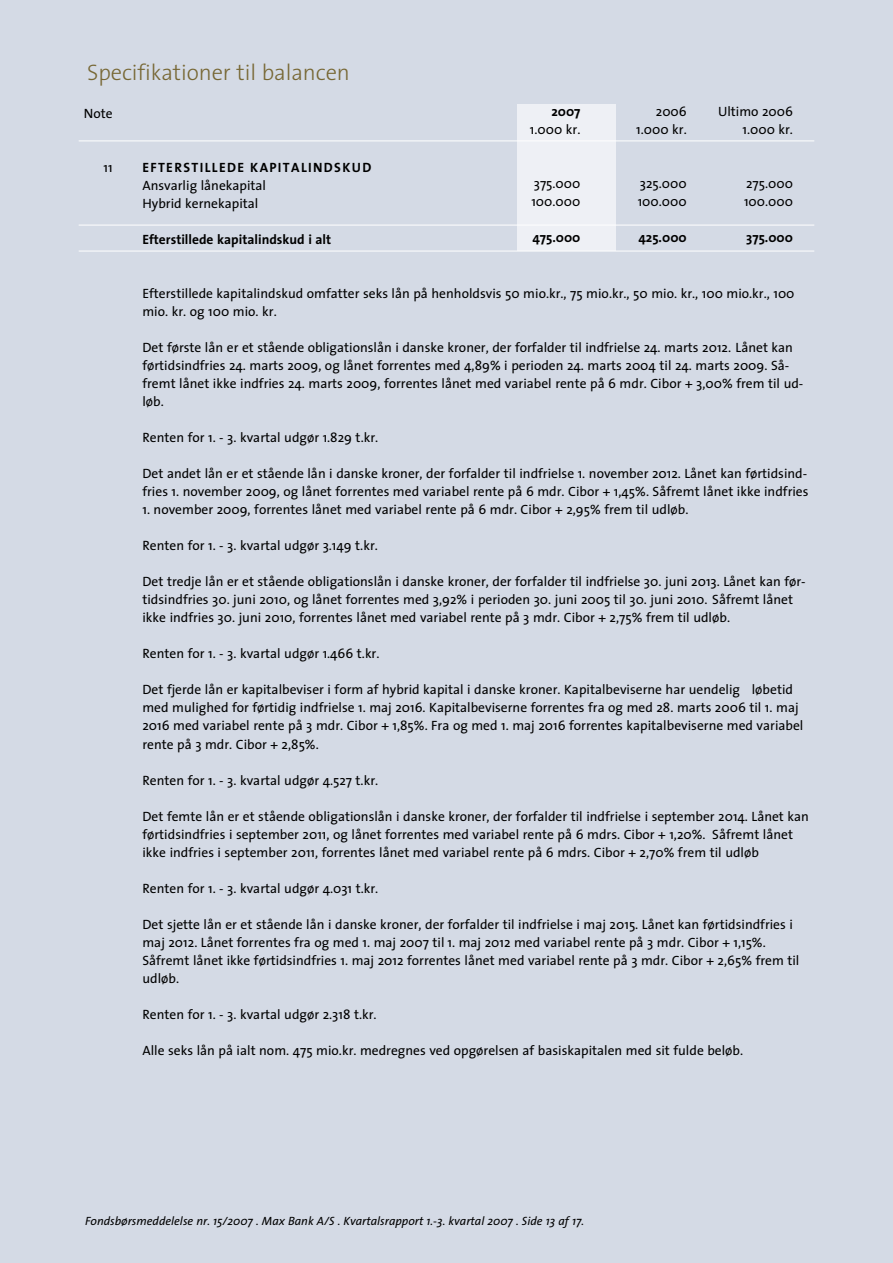
<style>
.page{position:relative;width:893px;height:1263px;background:#d4dae5}
.page>*{position:absolute;margin:0;border:0;box-sizing:border-box;transform-origin:0 0}
.t1{font:300 22.5px "The Sans 3";letter-spacing:-.005em;color:#776734}
.t2{font:13.5px/18px "The Sans 5";color:#000}
.t3{font:700 13.5px "The Sans 7";color:#000}
.t4{font:700 13.5px "The Sans 7";letter-spacing:.1em;color:#000}
.t5{font:italic 12px "The Sans 5 I";color:#000}
</style>
<div class="page">
<div style="left:517px;top:104px;width:98px;height:147px;background:#eef0f5"></div>
<hr style="left:79px;top:141px;width:735px;height:1px;background:#fff">
<hr style="left:79px;top:225px;width:735px;height:1px;background:#fff">
<hr style="left:79px;top:251px;width:735px;height:1px;background:#fff">
<h1 class="t1" style="left:87px;top:54px;width:264px">Specifikationer til balancen</h1>
<p class="t2" style="left:84px;top:104px;width:30px">Note</p>
<p class="t2" style="left:104px;top:158px;width:11px">11</p>
<p class="t3" style="left:142px;top:157px;width:41px">Efterst</p>
<p class="t4" style="left:200px;top:157px;width:124px">illede kapitalinds</p>
<p class="t3" style="left:342px;top:157px;width:29px">kud</p>
<p class="t2" style="left:142px;top:176px;width:125px">Ansvarlig lånekapital<br>Hybrid kernekapital</p>
<p class="t3" style="left:79px;top:229px;width:25px">E</p>
<p class="t3" style="left:149px;top:229px;width:184px">fterstillede kapitalindskud i alt</p>
<p class="t3" style="left:551px;top:100px;width:31px">2007</p>
<p class="t2" style="left:530px;top:120px;width:52px">1.000 kr.</p>
<p class="t2" style="left:531px;top:174px;width:51px">375.000<br>100.000</p>
<p class="t3" style="left:532px;top:226px;width:50px">475.000</p>
<p class="t2" style="left:636px;top:102px;width:52px;text-align:right">2006<br>1.000 kr.</p>
<p class="t2" style="left:638px;top:174px;width:51px">325.000<br>100.000</p>
<p class="t3" style="left:638px;top:226px;width:50px">425.000</p>
<p class="t2" style="left:718px;top:102px;width:77px;text-align:right">Ultimo 2006<br>1.000 kr.</p>
<p class="t2" style="left:744px;top:174px;width:51px">275.000<br>100.000</p>
<p class="t3" style="left:746px;top:226px;width:48px">375.000</p>
<p class="t2" style="left:142px;top:284px;width:654px">Efterstillede kapitalindskud omfatter seks lån på henholdsvis 50 mio.kr., 75 mio.kr., 50 mio. kr., 100 mio.kr., 100 mio. kr. og 100 mio. kr.</p>
<p class="t2" style="left:142px;top:338px;width:662px">Det første lån er et stående obligationslån i danske kroner, der forfalder til indfrielse 24. marts 2012. Lånet kan førtidsindfries 24. marts 2009, og lånet forrentes med 4,89% i perioden 24. marts 2004 til 24. marts 2009. Så&shy;fremt lånet ikke indfries 24. marts 2009, forrentes lånet med variabel rente på 6 mdr. Cibor + 3,00% frem til ud&shy;løb.</p>
<p class="t2" style="left:142px;top:428px;width:237px">Renten for 1. - 3. kvartal udgør 1.829 t.kr.</p>
<p class="t2" style="left:142px;top:464px;width:668px">Det andet lån er et stående lån i danske kroner, der forfalder til indfrielse 1. november 2012. Lånet kan førtidsind&shy;fries 1. november 2009, og lånet forrentes med variabel rente på 6 mdr. Cibor + 1,45%. Såfremt lånet ikke indfries</p>
<p class="t2" style="left:142px;top:500px;width:548px">1. november 2009, forrentes lånet med variabel rente på 6 mdr. Cibor + 2,95% frem til udløb.</p>
<p class="t2" style="left:142px;top:536px;width:237px">Renten for 1. - 3. kvartal udgør 3.149 t.kr.</p>
<p class="t2" style="left:142px;top:572px;width:665px">Det tredje lån er et stående obligationslån i danske kroner, der forfalder til indfrielse 30. juni 2013. Lånet kan før&shy;tidsindfries 30. juni 2010, og lånet forrentes med 3,92% i perioden 30. juni 2005 til 30. juni 2010. Såfremt lånet ikke indfries 30. juni 2010, forrentes lånet med variabel rente på 3 mdr. Cibor + 2,75% frem til udløb.</p>
<p class="t2" style="left:142px;top:644px;width:239px">Renten for 1. - 3. kvartal udgør 1.466 t.kr.</p>
<p class="t2" style="left:142px;top:680px;width:662px">Det fjerde lån er kapitalbeviser i form af hybrid kapital i danske kroner. Kapitalbeviserne har uendelig løbetid med mulighed for førtidig indfrielse 1. maj 2016. Kapitalbeviserne forrentes fra og med 28. marts 2006 til 1. maj 2016 med variabel rente på 3 mdr. Cibor + 1,85%. Fra og med 1. maj 2016 forrentes kapitalbeviserne med variabel rente på 3 mdr. Cibor + 2,85%.</p>
<p class="t2" style="left:142px;top:770px;width:237px">Renten for 1. - 3. kvartal udgør 4.527 t.kr.</p>
<p class="t2" style="left:142px;top:806px;width:668px">Det femte lån er et stående obligationslån i danske kroner, der forfalder til indfrielse i september 2014. Lånet kan førtidsindfries i september 2011, og lånet forrentes med variabel rente på 6 mdrs. Cibor + 1,20%. Såfremt lånet ikke indfries i september 2011, forrentes lånet med variabel rente på 6 mdrs. Cibor + 2,70% frem til udløb</p>
<p class="t2" style="left:142px;top:878px;width:237px">Renten for 1. - 3. kvartal udgør 4.031 t.kr.</p>
<p class="t2" style="left:142px;top:914px;width:658px">Det sjette lån er et stående lån i danske kroner, der forfalder til indfrielse i maj 2015. Lånet kan førtidsindfries i maj 2012. Lånet forrentes fra og med 1. maj 2007 til 1. maj 2012 med variabel rente på 3 mdr. Cibor + 1,15%.<br>Såfremt lånet ikke førtidsindfries 1. maj 2012 forrentes lånet med variabel rente på 3 mdr. Cibor + 2,65% frem til udløb.</p>
<p class="t2" style="left:142px;top:1004px;width:236px">Renten for 1. - 3. kvartal udgør 2.318 t.kr.</p>
<p class="t2" style="left:142px;top:1040px;width:602px">Alle seks lån på ialt nom. 475 mio.kr. medregnes ved opgørelsen af basiskapitalen med sit fulde beløb.</p>
<p class="t5" style="left:85px;top:1211px;width:501px">Fondsbørsmeddelelse nr. 15/2007 . Max Bank A/S . Kvartalsrapport 1.-3. kvartal 2007 . Side 13 af 17.</p>
</div>
